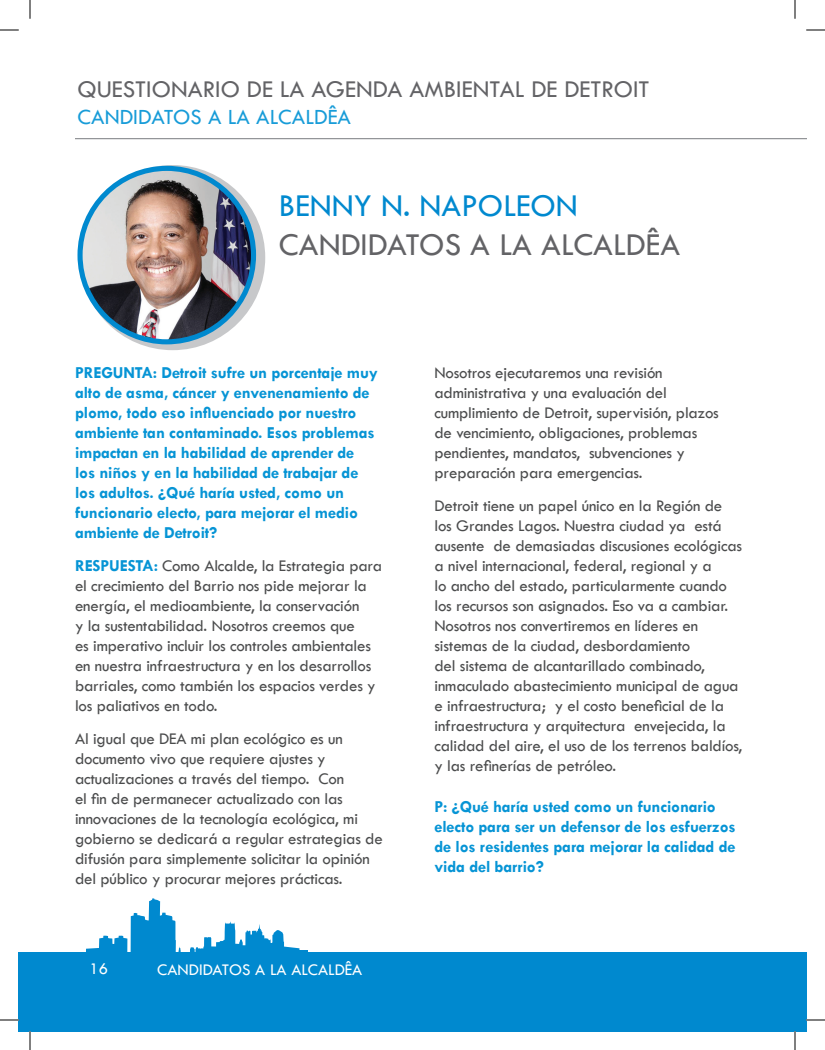
<style>
.page{position:relative;width:825px;height:1050px;background:#fff}
.page>*{position:absolute;margin:0;border:0;box-sizing:border-box;transform-origin:0 0}
.t1{font:33px "Tw Cen";color:#636366}
.t2{font:33px "Tw Cen";color:#0089cf}
.t3{font:25px "Tw Cen";color:#636366}
.t4{font:22.5px "Tw Cen";color:#189cd8}
.t5{font:16.88px/20px "Tw Cen";letter-spacing:-.01em;color:#4b4c4d}
.t6{font:700 16.88px/20px "Tw Cen";letter-spacing:-.01em;color:#0694d5}
.t7{font:16.88px "Tw Cen";color:#fff}
.s1{font-weight:700;color:#0694d5}
</style>
<div class="page">
<div style="left:287px;top:950px;width:21px;height:7px;background:#0089cf"></div>
<svg style="left:86px;top:898px;width:214px;height:54px"></svg>
<div style="left:19px;top:952px;width:787px;height:79px;background:#0089cf"></div>
<hr style="left:75px;top:138px;width:731px;height:1px;background:#939598">
<svg style="left:80px;top:165px;width:185px;height:185px;background:#a1bccb"></svg>
<img style="left:80px;top:168px;width:174px;height:174px;border-radius:87px">
<div style="left:77px;top:166px;width:179px;height:178px;border:5px solid #0089cf;border-radius:50%"></div>
<svg style="left:0;top:29px;width:19px;height:2px"></svg>
<svg style="left:806px;top:29px;width:19px;height:2px"></svg>
<svg style="left:0;top:1019px;width:19px;height:2px"></svg>
<svg style="left:806px;top:1019px;width:19px;height:2px"></svg>
<svg style="left:29px;top:0;width:2px;height:19px"></svg>
<svg style="left:29px;top:1031px;width:2px;height:19px"></svg>
<svg style="left:794px;top:0;width:2px;height:19px"></svg>
<svg style="left:794px;top:1031px;width:2px;height:19px"></svg>
<h2 class="t3" style="left:78px;top:74px;width:574px">QUESTIONARIO DE LA AGENDA AMBIENTAL DE DETROIT</h2>
<h3 class="t4" style="left:78px;top:103px;width:275px">CANDIDATOS A LA ALCALDÊA</h3>
<h1 class="t2" style="left:279px;top:186px;width:183px">Benny N. Napoleon</h1>
<h1 class="t1" style="left:279px;top:225px;width:403px">CANDIDATOS A LA ALCALDÊA</h1>
<p class="t6" style="left:75px;top:362px;width:304px;text-indent:78px">: Detroit sufre un porcentaje muy alto de asma, cáncer y envenenamiento de plomo, todo eso influenciado por nuestro ambiente tan contaminado. Esos problemas impactan en la habilidad de aprender de los niños y en la habilidad de trabajar de los adultos. ¿Qué haría usted, como un funcionario electo, para mejorar el medio ambiente de Detroit?</p>
<p class="t5" style="left:75px;top:556px;width:309px"><span class="s1">RESPUESTA:</span> Como Alcalde, la Estrategia para el crecimiento del Barrio nos pide mejorar la energía, el medioambiente, la conservación<br>y la sustentabilidad. Nosotros creemos que<br>es imperativo incluir los controles ambientales en nuestra infraestructura y en los desarrollos barriales, como también los espacios verdes y los paliativos en todo.</p>
<p class="t5" style="left:75px;top:729px;width:309px">Al igual que DEA mi plan ecológico es un documento vivo que requiere ajustes y actualizaciones a través del tiempo. Con<br>el fin de permanecer actualizado con las innovaciones de la tecnología ecológica, mi gobierno se dedicará a regular estrategias de difusión para simplemente solicitar la opinión del público y procurar mejores prácticas.</p>
<p class="t6" style="left:75px;top:362px;width:49px">PREGUNTA</p>
<p class="t7" style="left:89px;top:958px;width:20px">16</p>
<p class="t7" style="left:157px;top:959px;width:207px">CANDIDATOS A LA ALCALDÊA</p>
<p class="t5" style="left:435px;top:362px;width:286px">Nosotros ejecutaremos una revisión administrativa y una evaluación del cumplimiento de Detroit, supervisión, plazos de vencimiento, obligaciones, problemas pendientes, mandatos, subvenciones y preparación para emergencias.</p>
<p class="t5" style="left:435px;top:496px;width:309px">Detroit tiene un papel único en la Región de los Grandes Lagos. Nuestra ciudad ya está ausente de demasiadas discusiones ecológicas a nivel internacional, federal, regional y a<br>lo ancho del estado, particularmente cuando los recursos son asignados. Eso va a cambiar.<br>Nosotros nos convertiremos en líderes en sistemas de la ciudad, desbordamiento<br>del sistema de alcantarillado combinado, inmaculado abastecimiento municipal de agua e infraestructura; y el costo beneficial de la infraestructura y arquitectura envejecida, la calidad del aire, el uso de los terrenos baldíos, y las refinerías de petróleo.</p>
<p class="t6" style="left:435px;top:796px;width:303px">P: ¿Qué haría usted como un funcionario electo para ser un defensor de los esfuerzos de los residentes para mejorar la calidad de vida del barrio?</p>
</div>
